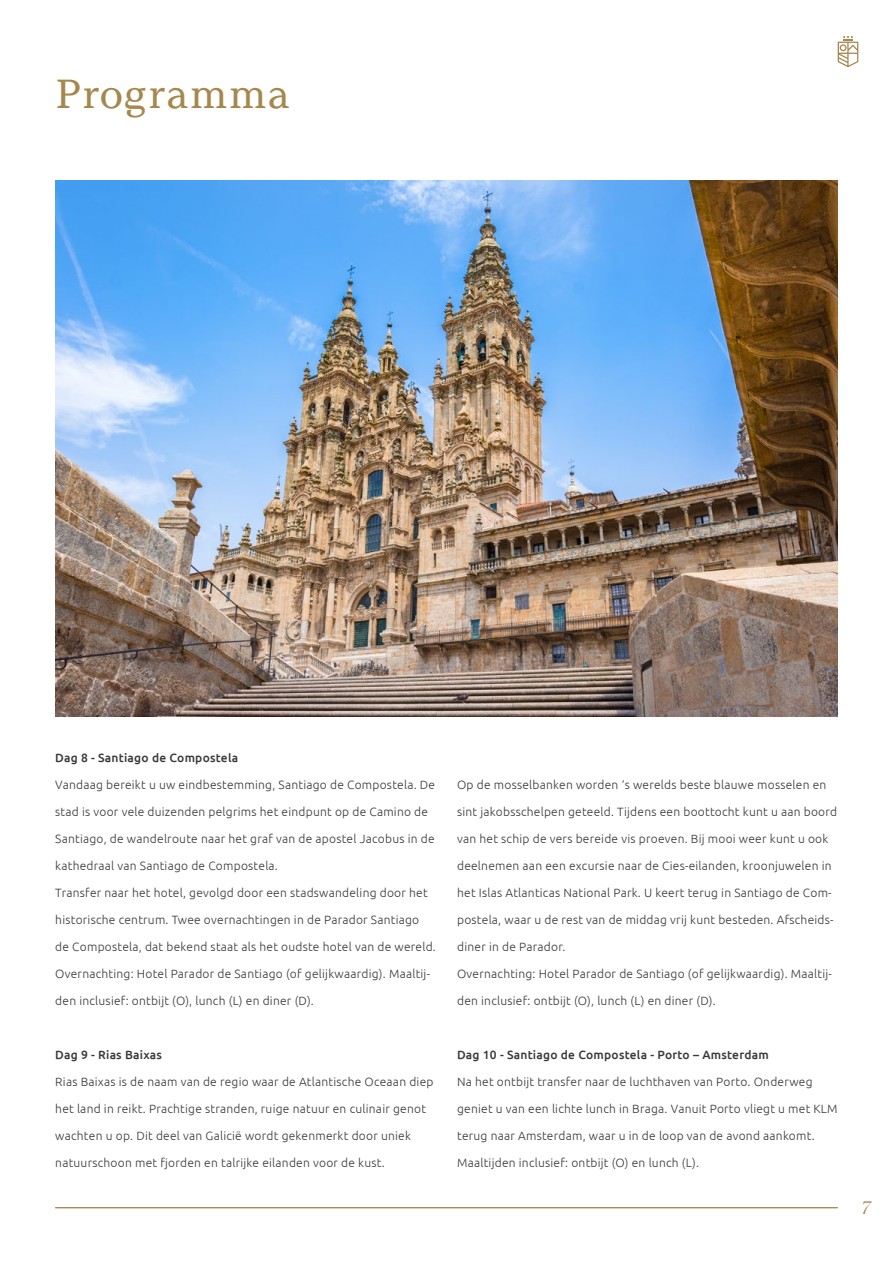
<style>
.page{position:relative;width:893px;height:1263px;background:#fff}
.page>*{position:absolute;margin:0;border:0;box-sizing:border-box;transform-origin:0 0}
.t1{font:40.5px "Argesta Text";color:#a5884e}
.t2{font:italic 18px "Argesta Hairline";color:#a5884e}
.t3{font:300 12px "Ubuntu";letter-spacing:.02em;color:#383837}
.t4{font:500 12px "Ubuntu";letter-spacing:.02em;color:#383837}
</style>
<div class="page">
<hr style="left:55px;top:1207px;width:783px;height:1px;background:#a5884e">
<svg style="left:838px;top:36px;width:20px;height:31px"></svg>
<img style="left:55px;top:180px;width:783px;height:537px">
<h1 class="t1" style="left:55px;top:69px;width:237px">Programma</h1>
<p class="t4" style="left:55px;top:750px;width:185px">Dag 8 - Santiago de Compostela</p>
<p class="t3" style="left:55px;top:777px;width:381px">Vandaag bereikt u uw eindbestemming, Santiago de Compostela. De</p>
<p class="t3" style="left:55px;top:804px;width:374px">stad is voor vele duizenden pelgrims het eindpunt op de Camino de</p>
<p class="t3" style="left:55px;top:831px;width:381px">Santiago, de wandelroute naar het graf van de apostel Jacobus in de</p>
<p class="t3" style="left:55px;top:858px;width:224px">kathedraal van Santiago de Compostela.</p>
<p class="t3" style="left:55px;top:885px;width:374px">Transfer naar het hotel, gevolgd door een stadswandeling door het</p>
<p class="t3" style="left:55px;top:912px;width:365px">historische centrum. Twee overnachtingen in de Parador Santiago</p>
<p class="t3" style="left:55px;top:939px;width:382px">de Compostela, dat bekend staat als het oudste hotel van de wereld.</p>
<p class="t3" style="left:55px;top:966px;width:376px">Overnachting: Hotel Parador de Santiago (of gelijkwaardig). Maaltij-</p>
<p class="t3" style="left:55px;top:993px;width:260px">den inclusief: ontbijt (O), lunch (L) en diner (D).</p>
<p class="t4" style="left:55px;top:1047px;width:108px">Dag 9 - Rias Baixas</p>
<p class="t3" style="left:55px;top:1074px;width:380px">Rias Baixas is de naam van de regio waar de Atlantische Oceaan diep</p>
<p class="t3" style="left:55px;top:1101px;width:372px">het land in reikt. Prachtige stranden, ruige natuur en culinair genot</p>
<p class="t3" style="left:55px;top:1128px;width:357px">wachten u op. Dit deel van Galicië wordt gekenmerkt door uniek</p>
<p class="t3" style="left:55px;top:1155px;width:331px">natuurschoon met fjorden en talrijke eilanden voor de kust.</p>
<p class="t3" style="left:457px;top:777px;width:371px">Op de mosselbanken worden ‘s werelds beste blauwe mosselen en</p>
<p class="t3" style="left:457px;top:804px;width:382px">sint jakobsschelpen geteeld. Tijdens een boottocht kunt u aan boord</p>
<p class="t3" style="left:457px;top:831px;width:373px">van het schip de vers bereide vis proeven. Bij mooi weer kunt u ook</p>
<p class="t3" style="left:457px;top:858px;width:376px">deelnemen aan een excursie naar de Cies-eilanden, kroonjuwelen in</p>
<p class="t3" style="left:457px;top:885px;width:376px">het Islas Atlanticas National Park. U keert terug in Santiago de Com-</p>
<p class="t3" style="left:457px;top:912px;width:378px">postela, waar u de rest van de middag vrij kunt besteden. Afscheids-</p>
<p class="t3" style="left:457px;top:939px;width:110px">diner in de Parador.</p>
<p class="t3" style="left:457px;top:966px;width:376px">Overnachting: Hotel Parador de Santiago (of gelijkwaardig). Maaltij-</p>
<p class="t3" style="left:457px;top:993px;width:260px">den inclusief: ontbijt (O), lunch (L) en diner (D).</p>
<p class="t4" style="left:457px;top:1047px;width:313px">Dag 10 - Santiago de Compostela - Porto – Amsterdam</p>
<p class="t3" style="left:457px;top:1074px;width:357px">Na het ontbijt transfer naar de luchthaven van Porto. Onderweg</p>
<p class="t3" style="left:457px;top:1101px;width:382px">geniet u van een lichte lunch in Braga. Vanuit Porto vliegt u met KLM</p>
<p class="t3" style="left:457px;top:1128px;width:359px">terug naar Amsterdam, waar u in de loop van de avond aankomt.</p>
<p class="t3" style="left:457px;top:1155px;width:243px">Maaltijden inclusief: ontbijt (O) en lunch (L).</p>
<h2 class="t2" style="left:860px;top:1197px;width:12px">7</h2>
</div>
